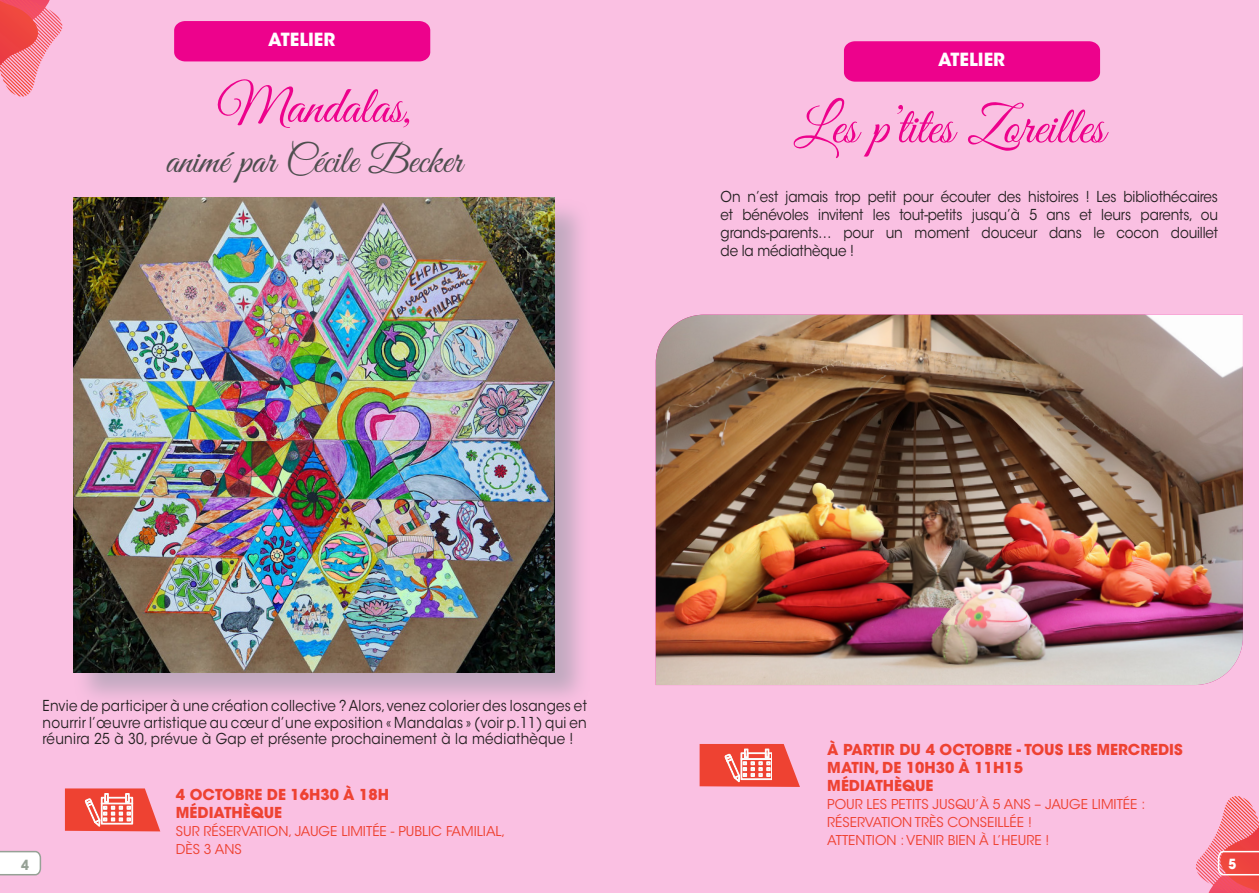
<style>
.page{position:relative;width:1259px;height:893px;background:#fac0e2}
.page>*{position:absolute;margin:0;border:0;box-sizing:border-box;transform-origin:0 0}
.t1{font:52.5px "Great Vibes";color:#ed028c}
.t2{font:39px "Great Vibes";color:#4e4e4f}
.t3{font:700 18px "ITC Avant Garde Std";color:#fff}
.t4{font:15px/18px "ITC Avant Garde Std";letter-spacing:-.01em;color:#231f20;text-align:justify;scale:.9 1}
.t5{font:700 15px/18px "ITC Avant Garde Std";color:#ee4232}
.t6{font:700 13.95px "Avant Garde LT";color:#96a196;scale:.9 1}
.t7{font:700 13.95px "Avant Garde LT";color:#fff;scale:.9 1}
.t8{font:13.5px/18px "ITC Avant Garde Std";color:#ee4232}
</style>
<div class="page">
<svg style="left:0;top:0;width:62px;height:96px"></svg>
<svg style="left:0;top:850px;width:42px;height:26px"></svg>
<svg style="left:1195px;top:796px;width:64px;height:97px"></svg>
<div style="left:74px;top:198px;width:516px;height:510px;background:#9999a7;opacity:.58"></div>
<img style="left:73px;top:198px;width:481px;height:474px">
<svg style="left:65px;top:788px;width:95px;height:43px;background:#f16b62"></svg>
<div style="left:844px;top:41px;width:256px;height:41px;background:#ed028c"></div>
<div style="left:174px;top:21px;width:256px;height:40px;background:#ed028c"></div>
<svg style="left:699px;top:744px;width:101px;height:43px;background:#f16960"></svg>
<img style="left:656px;top:315px;width:587px;height:370px">
<p class="t3" style="left:268px;top:28px;width:68px">ATELIER</p>
<p class="t1" style="left:217px;top:77px;width:196px">Mandalas,</p>
<p class="t2" style="left:166px;top:139px;width:298px">animé par Cécile Becker</p>
<p class="t3" style="left:938px;top:48px;width:68px">ATELIER</p>
<p class="t1" style="left:794px;top:98px;width:312px">Les p’tites Zoreilles</p>
<p class="t4" style="left:720px;top:187px;width:554px">On n’est jamais trop petit pour écouter des histoires ! Les bibliothécaires et bénévoles invitent les tout-petits jusqu’à 5 ans et leurs parents, ou grands-parents… pour un moment douceur dans le cocon douillet de la médiathèque !</p>
<p class="t4" style="left:43px;top:698px;width:606px;line-height:16.5px">Envie de participer à une création collective ? Alors, venez colorier des losanges et nourrir l’œuvre artistique au cœur d’une exposition « Mandalas » (voir p.11) qui en réunira 25 à 30, prévue à Gap et présente prochainement à la médiathèque !</p>
<p class="t5" style="left:176px;top:785px;width:215px">4 OCTOBRE DE 16H30 À 18H</p>
<p class="t5" style="left:176px;top:803px;width:108px">MÉDIATHÈQUE</p>
<p class="t8" style="left:176px;top:822px;width:331px">SUR RÉSERVATION, JAUGE LIMITÉE - PUBLIC FAMILIAL,<br>DÈS 3 ANS</p>
<p class="t5" style="left:827px;top:740px;width:357px">À PARTIR DU 4 OCTOBRE - TOUS LES MERCREDIS<br>MATIN, DE 10H30 À 11H15<br>MÉDIATHÈQUE</p>
<p class="t8" style="left:827px;top:795px;width:319px">POUR LES PETITS JUSQU’À 5 ANS – JAUGE LIMITÉE :<br>RÉSERVATION TRÈS CONSEILLÉE !<br>ATTENTION : VENIR BIEN À L’HEURE !</p>
<p class="t6" style="left:21px;top:856px;width:10px">4</p>
<p class="t7" style="left:1228px;top:855px;width:10px">5</p>
</div>
